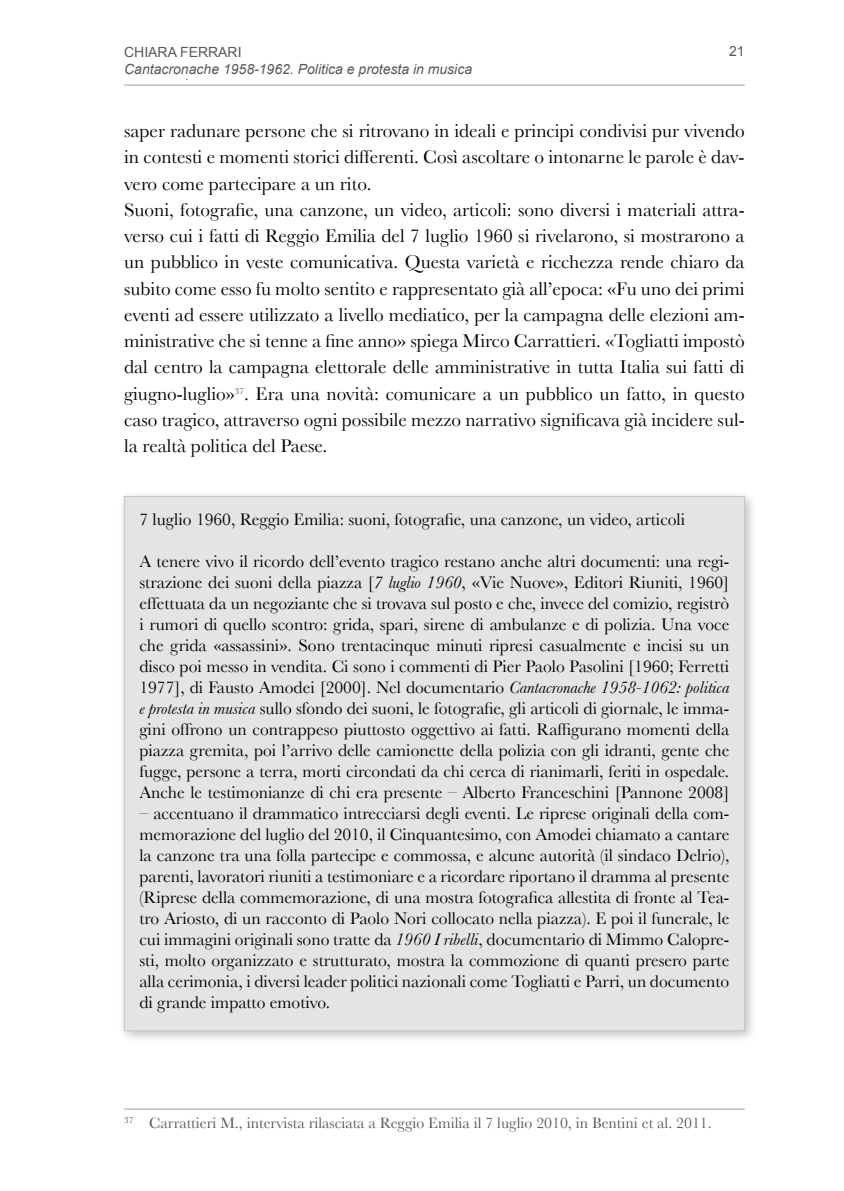
<style>
.page{position:relative;width:844px;height:1191px;background:#fff}
.page>*{position:absolute;margin:0;border:0;box-sizing:border-box;transform-origin:0 0}
.t1{font:19.25px/26.2px "Baskerville";color:#000}
.t2{font:17.5px/21px "Baskerville";color:#000;text-align:justify}
.t3{font:15.75px "Baskerville";color:#58585a}
.t4{font:italic 14px "Arial";color:#58585a}
.t5{font:14px "Arial";color:#58585a}
.s1{font-style:italic}
</style>
<div class="page">
<hr style="left:124px;top:85px;width:620px;height:1px;background:#9c9e9f">
<hr style="left:124px;top:1108px;width:620px;height:1px;background:#9c9e9f">
<div style="left:118px;top:490px;width:639px;height:554px;background:#000;opacity:.25"></div>
<div style="left:124px;top:496px;width:620px;height:534px;background:#e3e4e4"></div>
<p class="t5" style="left:124px;top:43px;width:35px">CHIARA</p>
<p class="t5" style="left:180px;top:43px;width:29px">FERRAR</p>
<p class="t5" style="left:238px;top:43px;width:5px">I</p>
<p class="t4" style="left:124px;top:60px;width:349px">Cantacronache 1958-1962. Politica e protesta in musica</p>
<p class="t5" style="left:729px;top:42px;width:17px">21</p>
<p class="t1" style="left:124px;top:117px;width:622px">saper radunare persone che si ritrovano in ideali e principi condivisi pur vivendo in contesti e momenti storici differenti. Così ascoltare o intonarne le parole è dav&shy;vero come partecipare a un rito.<br>Suoni, fotografie, una canzone, un video, articoli: sono diversi i materiali attra&shy;verso cui i fatti di Reggio Emilia del 7 luglio 1960 si rivelarono, si mostrarono a un pubblico in veste comunicativa. Questa varietà e ricchezza rende chiaro da subito come esso fu molto sentito e rappresentato già all’epoca: «Fu uno dei primi eventi ad essere utilizzato a livello mediatico, per la campagna delle elezioni am&shy;ministrative che si tenne a fine anno» spiega Mirco Carrattieri. «Togliatti impostò dal centro la campagna elettorale delle amministrative in tutta Italia sui fatti di giugno-luglio»<sup>37</sup>. Era una novità: comunicare a un pubblico un fatto, in questo caso tragico, attraverso ogni possibile mezzo narrativo significava già incidere sul&shy;la realtà politica del Paese.</p>
<p class="t2" style="left:139px;top:509px;width:547px">7 luglio 1960, Reggio Emilia: suoni, fotografie, una canzone, un video, articoli</p>
<p class="t2" style="left:139px;top:551px;width:591px">A tenere vivo il ricordo dell’evento tragico restano anche altri documenti: una regi&shy;strazione dei suoni della piazza [<span class="s1">7 luglio 1960</span>, «Vie Nuove», Editori Riuniti, 1960] effettuata da un negoziante che si trovava sul posto e che, invece del comizio, registrò i rumori di quello scontro: grida, spari, sirene di ambulanze e di polizia. Una voce che grida «assassini». Sono trentacinque minuti ripresi casualmente e incisi su un disco poi messo in vendita. Ci sono i commenti di Pier Paolo Pasolini [1960; Ferretti 1977], di Fausto Amodei [2000]. Nel documentario <span class="s1">Cantacronache 1958-1062: politica e protesta in musica</span> sullo sfondo dei suoni, le fotografie, gli articoli di giornale, le imma&shy;gini offrono un contrappeso piuttosto oggettivo ai fatti. Raffigurano momenti della piazza gremita, poi l’arrivo delle camionette della polizia con gli idranti, gente che fugge, persone a terra, morti circondati da chi cerca di rianimarli, feriti in ospedale.<br>Anche le testimonianze di chi era presente – Alberto Franceschini [Pannone 2008]</p>
<p class="t2" style="left:139px;top:803px;width:591px">– accentuano il drammatico intrecciarsi degli eventi. Le riprese originali della com&shy;memorazione del luglio del 2010, il Cinquantesimo, con Amodei chiamato a cantare la canzone tra una folla partecipe e commossa, e alcune autorità (il sindaco Delrio), parenti, lavoratori riuniti a testimoniare e a ricordare riportano il dramma al presente (Riprese della commemorazione, di una mostra fotografica allestita di fronte al Tea&shy;tro Ariosto, di un racconto di Paolo Nori collocato nella piazza). E poi il funerale, le cui immagini originali sono tratte da <span class="s1">1960 I ribelli</span>, documentario di Mimmo Calopre&shy;sti, molto organizzato e strutturato, mostra la commozione di quanti presero parte alla cerimonia, i diversi leader politici nazionali come Togliatti e Parri, un documento di grande impatto emotivo.</p>
<p class="t3" style="left:124px;top:1113px;width:589px"><sup>37</sup> Carrattieri M., intervista rilasciata a Reggio Emilia il 7 luglio 2010, in Bentini et al. 2011.</p>
</div>
